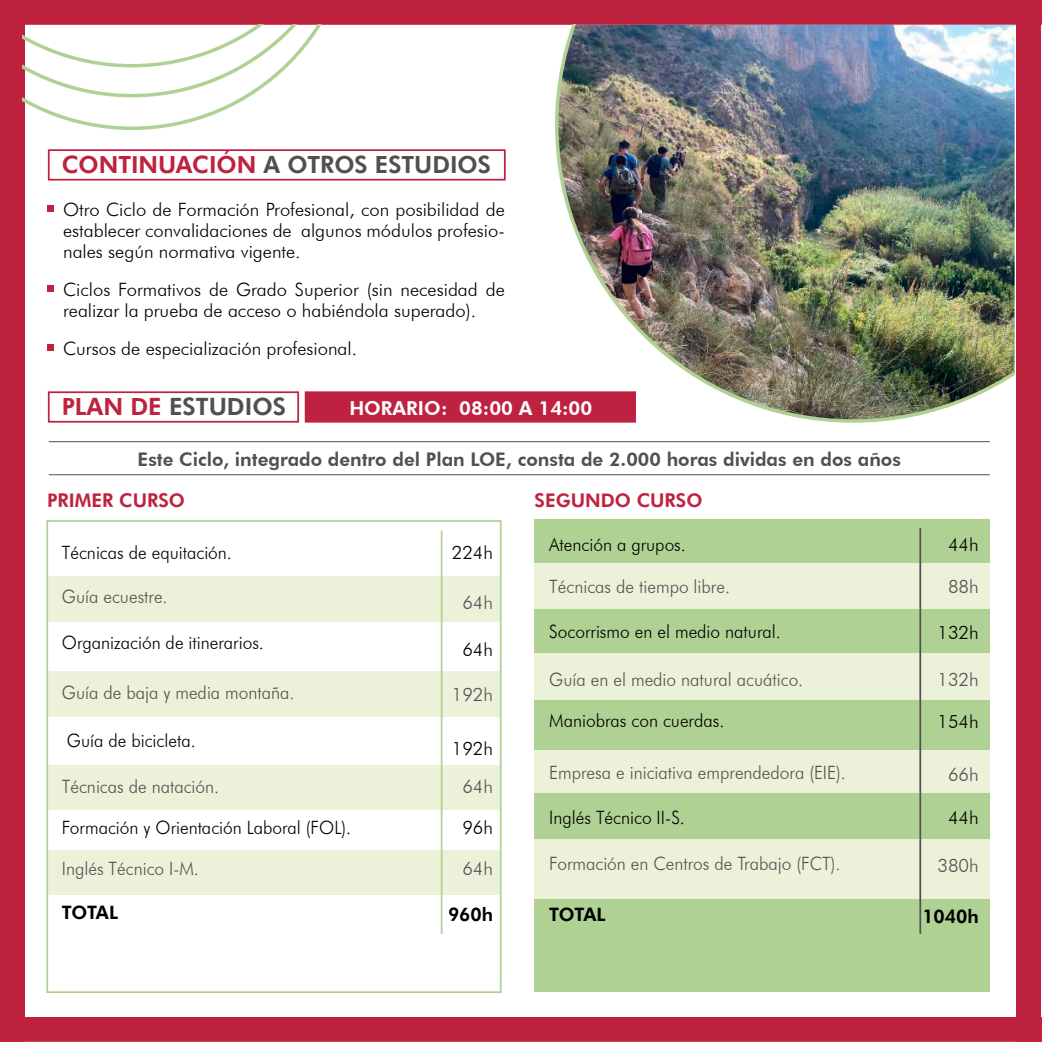
<style>
.page{position:relative;width:1042px;height:1042px;background:#fff}
.page>*{position:absolute;margin:0;border:0;box-sizing:border-box;transform-origin:0 0}
.t1{font:700 23.62px "Futura BT";color:#514f4f}
.t2{font:700 23.45px "Futura BT";color:#514f4f}
.t3{font:800 19.25px "Futura BT";color:#fff}
.t4{font:800 18.72px "Futura BT";color:#514f4f}
.t5{font:700 18.72px "Futura BT";color:#be223f}
.t6{font:300 18.38px/21px "Futura BT";color:#000;text-align:justify}
.t7{font:300 18.38px "Futura BT";color:#525252;scale:.94 1}
.t8{font:300 18.38px "Futura BT";color:#000;scale:.94 1}
.t9{font:300 18.38px "Futura BT";color:#525252}
.t10{font:700 18.38px "Futura BT";color:#000}
.s1{color:#be223f}
</style>
<div class="page">
<div style="left:24px;top:1017px;width:1018px;height:25px;background:#be223f"></div>
<div style="left:1016px;top:0;width:25px;height:1042px;background:#be223f"></div>
<div style="left:0;top:0;width:24px;height:1042px;background:#be223f"></div>
<div style="left:535px;top:520px;width:455px;height:472px;background:#afd294"></div>
<div style="left:535px;top:563px;width:455px;height:46px;background:#ecf2da"></div>
<div style="left:535px;top:653px;width:455px;height:46px;background:#ecf2da"></div>
<div style="left:535px;top:750px;width:455px;height:42px;background:#ecf2da"></div>
<div style="left:535px;top:839px;width:455px;height:59px;background:#ecf2da"></div>
<hr style="left:919px;top:528px;width:2px;height:406px;background:#525252">
<div style="left:47px;top:576px;width:454px;height:46px;background:#ecf2da"></div>
<div style="left:47px;top:671px;width:454px;height:46px;background:#ecf2da"></div>
<div style="left:47px;top:766px;width:454px;height:44px;background:#ecf2da"></div>
<div style="left:47px;top:850px;width:454px;height:44px;background:#ecf2da"></div>
<hr style="left:441px;top:530px;width:1px;height:404px;background:#afd294">
<div style="left:46px;top:520px;width:455px;height:473px;border:2px solid #afd294"></div>
<hr style="left:49px;top:441px;width:941px;height:1px;background:#514f4f">
<hr style="left:49px;top:474px;width:941px;height:1px;background:#514f4f">
<div style="left:48px;top:391px;width:251px;height:32px;border:2px solid #bf2240"></div>
<div style="left:305px;top:391px;width:331px;height:32px;background:#bf2240;border:2px solid #bf2240"></div>
<div style="left:47px;top:205px;width:7px;height:7px;background:#bf2240"></div>
<div style="left:47px;top:285px;width:7px;height:7px;background:#bf2240"></div>
<div style="left:47px;top:344px;width:7px;height:7px;background:#bf2240"></div>
<div style="left:48px;top:149px;width:458px;height:32px;border:2px solid #bf2240"></div>
<svg style="left:22px;top:0;width:1020px;height:130px"></svg>
<img style="left:555px;top:25px;width:459px;height:398px">
<p class="t2" style="left:62px;top:151px;width:431px"><span class="s1">CONTINUACIÓN</span> A OTROS ESTUDIOS</p>
<p class="t6" style="left:63px;top:198px;width:443px">Otro Ciclo de Formación Profesional, con posibilidad de establecer convalidaciones de algunos módulos profesio&shy;nales según normativa vigente.</p>
<p class="t6" style="left:63px;top:279px;width:443px">Ciclos Formativos de Grado Superior (sin necesidad de realizar la prueba de acceso o habiéndola superado).</p>
<p class="t6" style="left:63px;top:338px;width:295px">Cursos de especialización profesional.</p>
<p class="t1" style="left:62px;top:392px;width:226px"><span class="s1">PLAN DE</span> ESTUDIOS</p>
<p class="t3" style="left:349px;top:397px;width:244px">HORARIO: 08:00 A 14:00</p>
<p class="t4" style="left:138px;top:448px;width:765px">Este Ciclo, integrado dentro del Plan LOE, consta de 2.000 horas dividas en dos años</p>
<p class="t5" style="left:47px;top:489px;width:139px">PRIMER CURSO</p>
<p class="t5" style="left:535px;top:489px;width:169px">SEGUNDO CURSO</p>
<p class="t8" style="left:62px;top:541px;width:182px">Técnicas de equitación.</p>
<p class="t6" style="left:452px;top:542px;width:43px">224h</p>
<p class="t7" style="left:62px;top:585px;width:114px">Guía ecuestre.</p>
<p class="t9" style="left:462px;top:591px;width:32px">64h</p>
<p class="t8" style="left:62px;top:631px;width:216px">Organización de itinerarios.</p>
<p class="t6" style="left:462px;top:638px;width:32px">64h</p>
<p class="t7" style="left:62px;top:682px;width:249px">Guía de baja y media montaña.</p>
<p class="t9" style="left:452px;top:684px;width:43px">192h</p>
<p class="t8" style="left:67px;top:729px;width:138px">Guía de bicicleta.</p>
<p class="t6" style="left:452px;top:738px;width:43px">192h</p>
<p class="t7" style="left:62px;top:775px;width:169px">Técnicas de natación.</p>
<p class="t9" style="left:462px;top:775px;width:32px">64h</p>
<p class="t8" style="left:62px;top:816px;width:309px">Formación y Orientación Laboral (FOL).</p>
<p class="t6" style="left:462px;top:817px;width:32px">96h</p>
<p class="t7" style="left:62px;top:857px;width:147px">Inglés Técnico I-M.</p>
<p class="t9" style="left:462px;top:857px;width:32px">64h</p>
<p class="t10" style="left:62px;top:902px;width:58px">TOTAL</p>
<p class="t10" style="left:448px;top:903px;width:47px">960h</p>
<p class="t8" style="left:549px;top:533px;width:147px">Atención a grupos.</p>
<p class="t6" style="left:948px;top:533px;width:32px">44h</p>
<p class="t7" style="left:549px;top:575px;width:194px">Técnicas de tiempo libre.</p>
<p class="t9" style="left:948px;top:575px;width:32px">88h</p>
<p class="t8" style="left:549px;top:621px;width:248px">Socorrismo en el medio natural.</p>
<p class="t6" style="left:937px;top:621px;width:43px">132h</p>
<p class="t7" style="left:549px;top:668px;width:272px">Guía en el medio natural acuático.</p>
<p class="t9" style="left:937px;top:668px;width:43px">132h</p>
<p class="t8" style="left:549px;top:709px;width:188px">Maniobras con cuerdas.</p>
<p class="t6" style="left:937px;top:710px;width:43px">154h</p>
<p class="t7" style="left:549px;top:761px;width:317px">Empresa e iniciativa emprendedora (EIE).</p>
<p class="t9" style="left:948px;top:763px;width:32px">66h</p>
<p class="t8" style="left:549px;top:806px;width:145px">Inglés Técnico II-S.</p>
<p class="t6" style="left:948px;top:807px;width:32px">44h</p>
<p class="t7" style="left:549px;top:852px;width:311px">Formación en Centros de Trabajo (FCT).</p>
<p class="t9" style="left:937px;top:854px;width:43px">380h</p>
<p class="t10" style="left:549px;top:903px;width:58px">TOTAL</p>
<p class="t10" style="left:922px;top:905px;width:58px">1040h</p>
</div>
